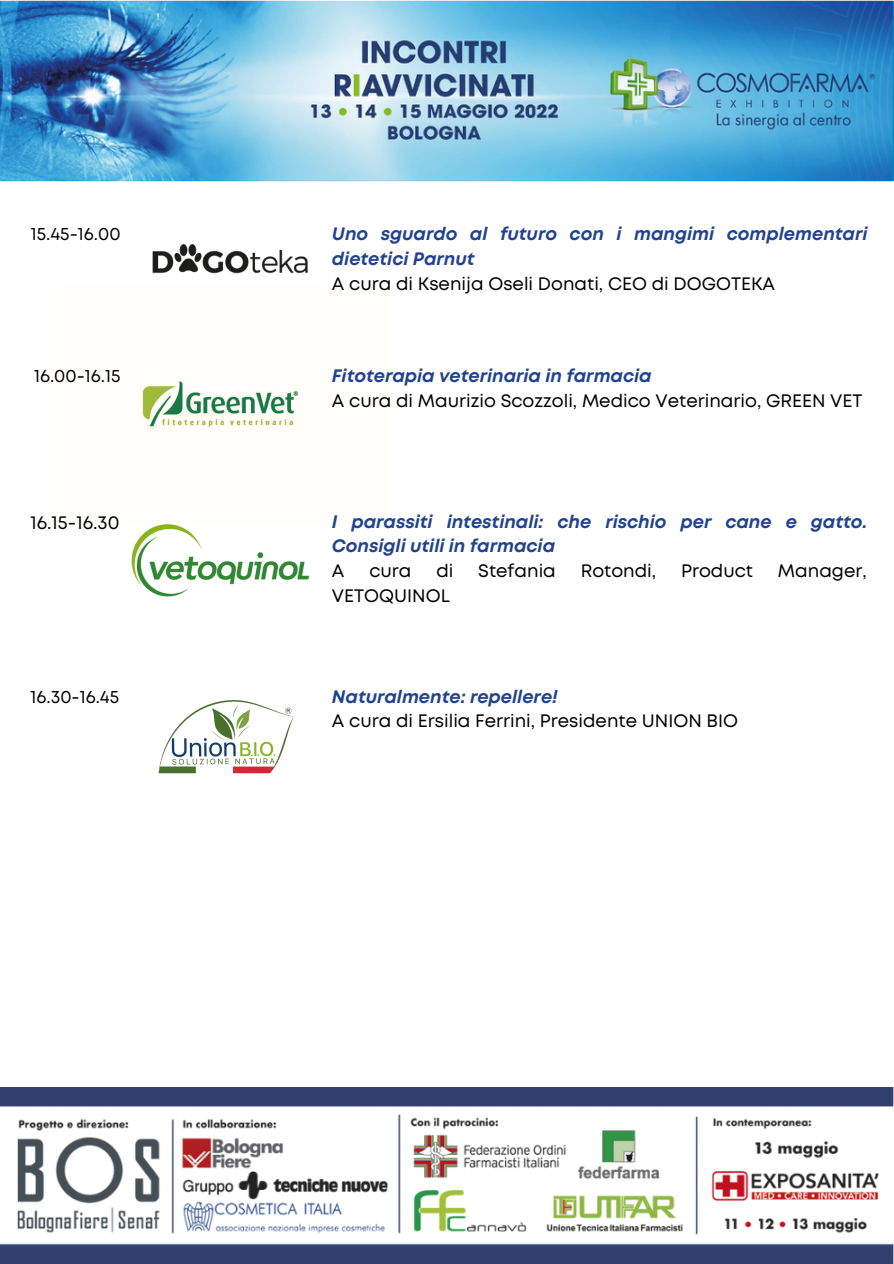
<style>
.page{position:relative;width:894px;height:1264px;background:#fff}
.page>*{position:absolute;margin:0;border:0;box-sizing:border-box;transform-origin:0 0}
.t1{font:18.9px "Mont";color:#000}
.t2{font:18px "Mont";color:#000}
.t3{font:italic 700 18px/24.8px "Mont";color:#214291}
</style>
<div class="page">
<img style="left:0;top:1087px;width:893px;height:176px">
<img style="left:0;top:0;width:893px;height:181px">
<img style="left:152px;top:244px;width:156px;height:30px">
<img style="left:158px;top:700px;width:136px;height:74px">
<img style="left:141px;top:381px;width:158px;height:47px">
<img style="left:131px;top:524px;width:177px;height:73px">
<p class="t2" style="left:31px;top:227px;width:91px">15.45-16.00</p>
<p class="t3" style="left:332px;top:223px;width:537px">Uno sguardo al futuro con i mangimi complementari dietetici Parnut</p>
<p class="t2" style="left:332px;top:277px;width:444px">A cura di Ksenija Oseli Donati, CEO di DOGOTEKA</p>
<p class="t2" style="left:34px;top:369px;width:88px">16.00-16.15</p>
<p class="t3" style="left:332px;top:365px;width:321px">Fitoterapia veterinaria in farmacia</p>
<p class="t2" style="left:332px;top:394px;width:532px">A cura di Maurizio Scozzoli, Medico Veterinario, GREEN VET</p>
<p class="t1" style="left:30px;top:515px;width:90px">16.15-16.30</p>
<p class="t3" style="left:332px;top:510px;width:536px">I parassiti intestinali: che rischio per cane e gatto.<br>Consigli utili in farmacia</p>
<p class="t2" style="left:332px;top:564px;width:14px">A</p>
<p class="t2" style="left:369px;top:564px;width:44px">cura</p>
<p class="t2" style="left:436px;top:564px;width:19px">di</p>
<p class="t2" style="left:478px;top:564px;width:79px">Stefania</p>
<p class="t2" style="left:580px;top:564px;width:77px">Rotondi,</p>
<p class="t2" style="left:681px;top:564px;width:73px">Product</p>
<p class="t2" style="left:777px;top:564px;width:90px">Manager,</p>
<p class="t2" style="left:332px;top:589px;width:119px">VETOQUINOL</p>
<p class="t2" style="left:31px;top:689px;width:90px">16.30-16.45</p>
<p class="t3" style="left:332px;top:685px;width:227px">Naturalmente: repellere!</p>
<p class="t2" style="left:332px;top:714px;width:407px">A cura di Ersilia Ferrini, Presidente UNION BIO</p>
</div>
